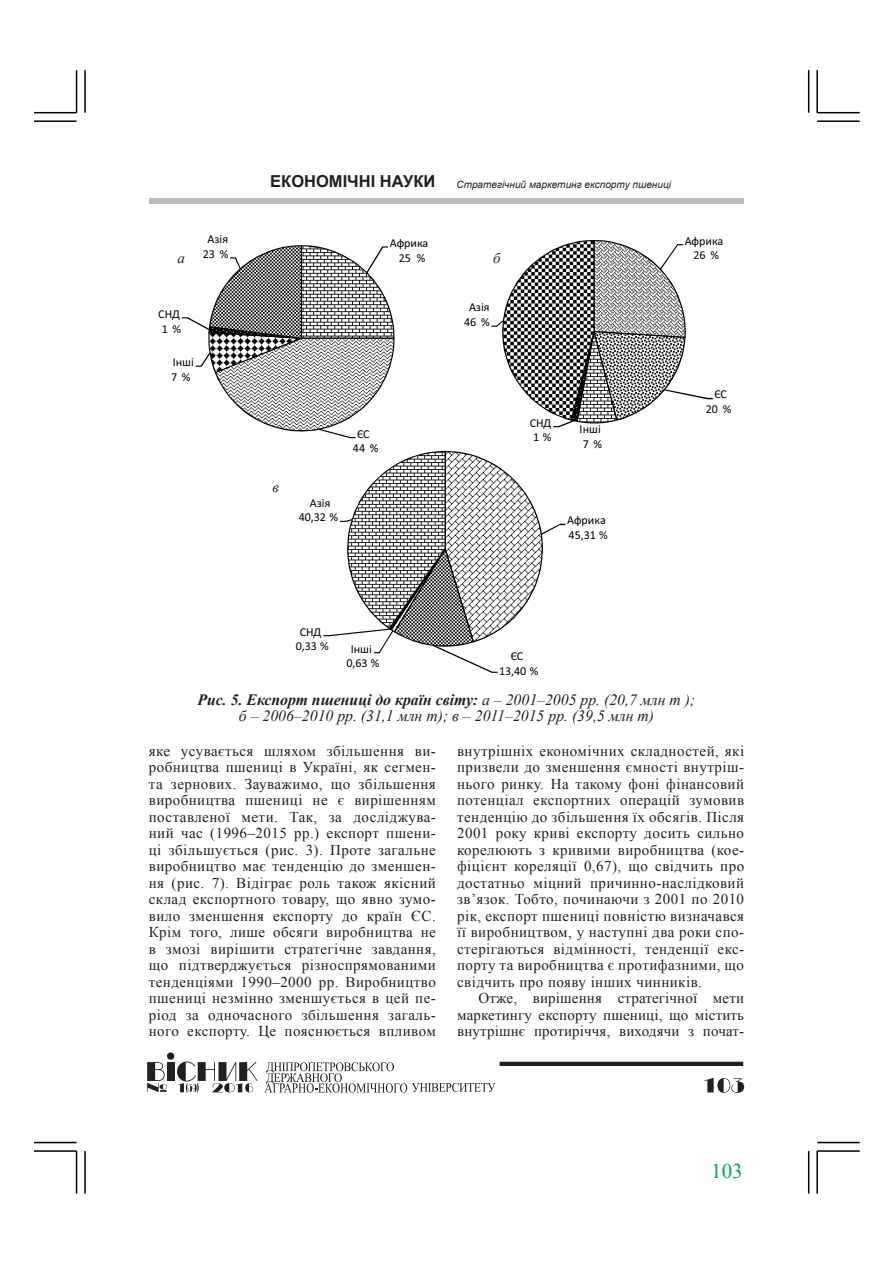
<style>
.page{position:relative;width:893px;height:1263px;background:#fff}
.page>*{position:absolute;margin:0;border:0;box-sizing:border-box;transform-origin:0 0}
.t1{font:21px "Times New Roman";color:#00a54f}
.t2{font:700 16.5px "Arial";color:#231f20}
.заголовка_таблиц{font:italic 700 15.75px "Times New Roman";color:#231f20}
.заголовка_таблиц-2{font:italic 15.75px "Times New Roman";color:#231f20}
.текст{font:15px/16.5px "Times New Roman";letter-spacing:.03em;color:#231f20;text-align:justify}
.текст-2{font:italic 15px "Times New Roman";color:#231f20}
.t3{font:12.15px/14.7px "Calibri";letter-spacing:-.005em;color:#000001;text-align:center}
.t4{font:italic 10.05px "Arial";color:#231f20}
.s1{font-weight:400}
</style>
<div class="page">
<hr style="left:84px;top:70px;width:2px;height:43px;background:#000">
<hr style="left:76px;top:70px;width:1px;height:43px;background:#000">
<hr style="left:34px;top:120px;width:43px;height:2px;background:#000">
<hr style="left:34px;top:112px;width:43px;height:1px;background:#000">
<hr style="left:817px;top:120px;width:43px;height:2px;background:#000">
<hr style="left:817px;top:112px;width:43px;height:1px;background:#000">
<hr style="left:808px;top:70px;width:1px;height:43px;background:#000">
<hr style="left:816px;top:70px;width:2px;height:43px;background:#000">
<hr style="left:808px;top:1151px;width:1px;height:42px;background:#000">
<hr style="left:816px;top:1151px;width:2px;height:42px;background:#000">
<hr style="left:817px;top:1142px;width:43px;height:1px;background:#000">
<hr style="left:817px;top:1150px;width:43px;height:2px;background:#000">
<hr style="left:34px;top:1142px;width:43px;height:1px;background:#000">
<hr style="left:34px;top:1150px;width:43px;height:2px;background:#000">
<hr style="left:84px;top:1151px;width:2px;height:42px;background:#000">
<hr style="left:76px;top:1151px;width:1px;height:42px;background:#000">
<div style="left:149px;top:198px;width:594px;height:5px;background:#bdbcbc"></div>
<hr style="left:500px;top:1062px;width:243px;height:4px;background:#231f20">
<div style="left:167px;top:1062px;width:8px;height:19px;background:#231f20"></div>
<div style="left:167px;top:1052px;width:7px;height:8px;background:#231f20;border-radius:50%"></div>
<svg style="left:147px;top:1062px;width:20px;height:30px"></svg>
<svg style="left:264px;top:1062px;width:231px;height:31px"></svg>
<svg style="left:177px;top:1061px;width:81px;height:32px"></svg>
<svg style="left:182px;top:245px;width:213px;height:193px"></svg>
<svg style="left:491px;top:240px;width:222px;height:187px"></svg>
<svg style="left:324px;top:451px;width:241px;height:222px"></svg>
<svg style="left:704px;top:1078px;width:40px;height:15px"></svg>
<p class="t2" style="left:270px;top:171px;width:167px">ЕКОНОМІЧНІ НАУКИ</p>
<p class="t4" style="left:456px;top:178px;width:216px">Стратегічний маркетинг експорту пшениці</p>
<p class="t3" style="left:203px;top:231px;width:27px">Азія<br>23 %</p>
<p class="t3" style="left:685px;top:233px;width:40px">Африка<br>26 %</p>
<p class="t3" style="left:390px;top:235px;width:40px">Африка<br>25 %</p>
<p class="текст-2" style="left:178px;top:248px;width:9px">а</p>
<p class="текст-2" style="left:493px;top:248px;width:9px">б</p>
<p class="t3" style="left:158px;top:306px;width:24px;text-align:left">СНД<br>1 %</p>
<p class="t3" style="left:171px;top:354px;width:24px;text-align:left">Інші<br>7 %</p>
<p class="текст-2" style="left:273px;top:477px;width:8px">в</p>
<p class="t3" style="left:353px;top:426px;width:27px">ЄС<br>44 %</p>
<p class="t3" style="left:299px;top:495px;width:41px">Азія<br>40,32 %</p>
<p class="t3" style="left:296px;top:624px;width:35px">СНД<br>0,33 %</p>
<p class="t3" style="left:346px;top:641px;width:35px">Інші<br>0,63 %</p>
<p class="t3" style="left:464px;top:299px;width:27px">Азія<br>46 %</p>
<p class="t3" style="left:530px;top:415px;width:23px;text-align:left">СНД<br>1 %</p>
<p class="t3" style="left:580px;top:421px;width:24px;text-align:left">Інші<br>7 %</p>
<p class="t3" style="left:567px;top:512px;width:42px;text-align:left">Африка<br>45,31 %</p>
<p class="t3" style="left:499px;top:648px;width:41px">ЄС<br>13,40 %</p>
<p class="t3" style="left:706px;top:386px;width:27px">ЄС<br>20 %</p>
<p class="заголовка_таблиц" style="left:198px;top:689px;width:499px">Рис. 5. Експорт пшениці до країн світу: <span class="s1">а – 2001–2005 рр. (20,7 млн т );</span></p>
<p class="заголовка_таблиц-2" style="left:239px;top:705px;width:417px">б – 2006–2010 рр. (31,1 млн т); в – 2011–2015 рр. (39,5 млн т)</p>
<p class="текст" style="left:457px;top:742px;width:289px">внутрішніх економічних складностей, які призвели до зменшення ємності внутріш&shy;нього ринку. На такому фоні фінансовий потенціал експортних операцій зумовив тенденцію до збільшення їх обсягів. Після 2001 року криві експорту досить сильно корелюють з кривими виробництва (кое&shy;фіцієнт кореляції 0,67), що свідчить про достатньо міцний причинно-наслідковий зв’язок. Тобто, починаючи з 2001 по 2010 рік, експорт пшениці повністю визначався її виробництвом, у наступні два роки спо&shy;стерігаються відмінності, тенденції екс&shy;порту та виробництва є протифазними, що свідчить про появу інших чинників.</p>
<p class="текст" style="left:457px;top:990px;width:289px;text-indent:21px">Отже, вирішення стратегічної мети маркетингу експорту пшениці, що містить внутрішнє протиріччя, виходячи з почат-</p>
<p class="текст" style="left:149px;top:742px;width:289px">яке усувається шляхом збільшення ви&shy;робництва пшениці в Україні, як сегмен&shy;та зернових. Зауважимо, що збільшення виробництва пшениці не є вирішенням поставленої мети. Так, за досліджува&shy;ний час (1996–2015 рр.) експорт пшени&shy;ці збільшується (рис. 3). Проте загальне виробництво має тенденцію до зменшен&shy;ня (рис. 7). Відіграє роль також якісний склад експортного товару, що явно зумо&shy;вило зменшення експорту до країн ЄС.<br>Крім того, лише обсяги виробництва не в змозі вирішити стратегічне завдання, що підтверджується різноспрямованими тенденціями 1990–2000 рр. Виробництво пшениці незмінно зменшується в цей пе&shy;ріод за одночасного збільшення загаль&shy;ного експорту. Це пояснюється впливом</p>
<h1 class="t1" style="left:711px;top:1157px;width:33px">103</h1>
</div>
